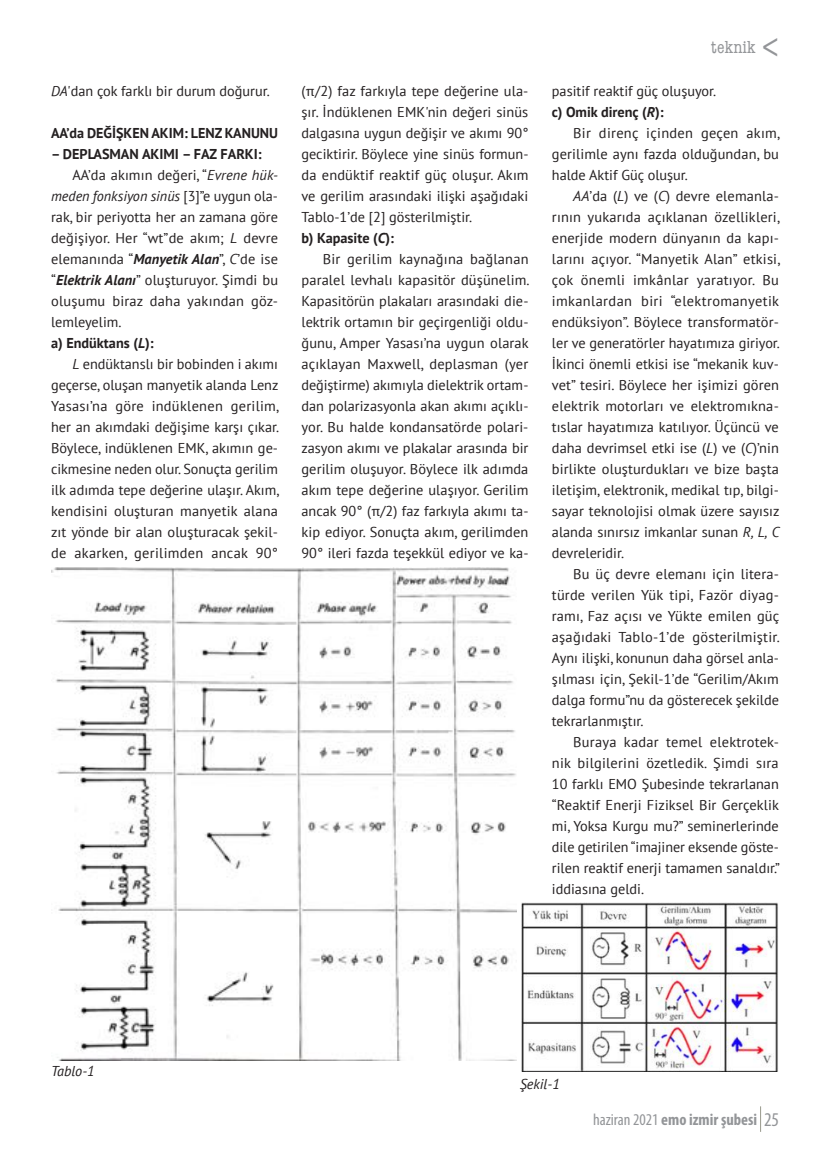
<style>
.page{position:relative;width:830px;height:1170px;background:#fff}
.page>*{position:absolute;margin:0;border:0;box-sizing:border-box;transform-origin:0 0}
.t1{font:condensed 18px "American Typewriter";letter-spacing:.01em;color:#939598}
.t2{font:700 condensed 16.5px "Myriad Pro";color:#939598}
.t3{font:14.25px/21px "PT Sans";color:#231f20;text-align:justify}
.t4{font:700 14.25px "PT Sans";color:#231f20}
.t5{font:14.25px "PT Sans";letter-spacing:.02em;color:#231f20}
.t6{font:italic 14.25px "PT Sans";color:#231f20}
.s1{font-style:italic}
.s2{font-style:normal}
.s3{font-weight:700;font-style:italic}
.s4{font-weight:700}
.s5{font-weight:400}
.s6{font-weight:400;font-size:19.5px}
</style>
<div class="page">
<img style="left:521px;top:902px;width:257px;height:169px">
<img style="left:51px;top:567px;width:465px;height:493px">
<p class="t3" style="left:51px;top:81px;width:220px"><span class="s1">DA</span>'dan çok farklı bir durum doğurur.</p>
<p class="t4" style="left:51px;top:125px;width:228px">AA’da DEĞİŞKEN AKIM: LENZ KANUNU</p>
<p class="t4" style="left:51px;top:146px;width:212px">– DEPLASMAN AKIMI – FAZ FARKI:</p>
<p class="t3" style="left:72px;top:165px;width:207px">AA’da akımın değeri, “<span class="s1">Evrene hük-</span></p>
<p class="t6" style="left:51px;top:188px;width:228px">meden fonksiyon sinüs <span class="s2">[3]”e uygun ola-</span></p>
<p class="t3" style="left:51px;top:207px;width:228px">rak, bir periyotta her an zamana göre</p>
<p class="t3" style="left:51px;top:228px;width:228px">değişiyor. Her “wt”de akım; <span class="s1">L</span> devre</p>
<p class="t3" style="left:51px;top:249px;width:228px">elemanında “<span class="s3">Manyetik Alan</span>”, <span class="s1">C</span>’de ise</p>
<p class="t3" style="left:51px;top:270px;width:228px">“<span class="s3">Elektrik Alanı</span>” oluşturuyor. Şimdi bu</p>
<p class="t3" style="left:51px;top:291px;width:228px">oluşumu biraz daha yakından göz-</p>
<p class="t3" style="left:51px;top:312px;width:72px">lemleyelim.</p>
<p class="t4" style="left:51px;top:335px;width:104px">a) Endüktans (<span class="s1">L</span>):</p>
<p class="t3" style="left:72px;top:354px;width:207px"><span class="s1">L</span> endüktanslı bir bobinden і akımı</p>
<p class="t3" style="left:51px;top:375px;width:229px">geçerse, oluşan manyetik alanda Lenz</p>
<p class="t5" style="left:51px;top:398px;width:229px">Yasası’na göre indüklenen gerilim,</p>
<p class="t3" style="left:51px;top:417px;width:229px">her an akımdaki değişime karşı çıkar.</p>
<p class="t3" style="left:51px;top:438px;width:228px">Böylece, indüklenen EMK, akımın ge-</p>
<p class="t3" style="left:51px;top:459px;width:228px">cikmesine neden olur. Sonuçta gerilim</p>
<p class="t3" style="left:51px;top:480px;width:229px">ilk adımda tepe değerine ulaşır. Akım,</p>
<p class="t3" style="left:51px;top:501px;width:228px">kendisini oluşturan manyetik alana</p>
<p class="t3" style="left:51px;top:522px;width:228px">zıt yönde bir alan oluşturacak şekil-</p>
<p class="t5" style="left:51px;top:545px;width:228px">de akarken, gerilimden ancak 90°</p>
<p class="t3" style="left:301px;top:81px;width:228px;text-align:left">(π/2) faz farkıyla tepe değerine ula&shy;şır. İndüklenen EMK'nin değeri sinüs dalgasına uygun değişir ve akımı 90° geciktirir. Böylece yine sinüs formun&shy;da endüktif reaktif güç oluşur. Akım ve gerilim arasındaki ilişki aşağıdaki Tablo-1’de [2] gösterilmiştir.<br><span class="s4">b) Kapasite (</span><span class="s3">C</span><span class="s4">):</span></p>
<p class="t3" style="left:301px;top:249px;width:229px;text-indent:21px">Bir gerilim kaynağına bağlanan paralel levhalı kapasitör düşünelim.<br>Kapasitörün plakaları arasındaki die&shy;lektrik ortamın bir geçirgenliği oldu&shy;ğunu, Amper Yasası’na uygun olarak açıklayan Maxwell, deplasman (yer değiştirme) akımıyla dielektrik ortam&shy;dan polarizasyonla akan akımı açıklı&shy;yor. Bu halde kondansatörde polari&shy;zasyon akımı ve plakalar arasında bir gerilim oluşuyor. Böylece ilk adımda akım tepe değerine ulaşıyor. Gerilim ancak 90° (π/2) faz farkıyla akımı ta&shy;kip ediyor. Sonuçta akım, gerilimden 90° ileri fazda teşekkül ediyor ve ka-</p>
<p class="t1" style="left:710px;top:37px;width:46px">teknik</p>
<p class="t3" style="left:551px;top:81px;width:166px">pasitif reaktif güç oluşuyor. <span class="s4">c) Omik direnç (</span><span class="s3">R</span><span class="s4">):</span></p>
<p class="t3" style="left:551px;top:123px;width:229px;text-indent:21px">Bir direnç içinden geçen akım, gerilimle aynı fazda olduğundan, bu halde Aktif Güç oluşur.</p>
<p class="t3" style="left:551px;top:186px;width:229px;text-indent:21px"><span class="s1">AA</span>’da (<span class="s1">L</span>) ve (<span class="s1">C</span>) devre elemanla&shy;rının yukarıda açıklanan özellikleri, enerjide modern dünyanın da kapı&shy;larını açıyor. “Manyetik Alan” etkisi, çok önemli imkânlar yaratıyor. Bu imkanlardan biri “elektromanyetik endüksiyon”. Böylece transformatör&shy;ler ve generatörler hayatımıza giriyor.<br>İkinci önemli etkisi ise “mekanik kuv&shy;vet” tesiri. Böylece her işimizi gören elektrik motorları ve elektromıkna&shy;tıslar hayatımıza katılıyor. Üçüncü ve daha devrimsel etki ise (<span class="s1">L</span>) ve (<span class="s1">C</span>)’nin birlikte oluşturdukları ve bize başta iletişim, elektronik, medikal tıp, bilgi&shy;sayar teknolojisi olmak üzere sayısız alanda sınırsız imkanlar sunan <span class="s1">R, L, C </span>devreleridir.</p>
<p class="t3" style="left:551px;top:564px;width:229px;text-indent:21px">Bu üç devre elemanı için litera&shy;türde verilen Yük tipi, Fazör diyag&shy;ramı, Faz açısı ve Yükte emilen güç aşağıdaki Tablo-1’de gösterilmiştir.<br>Aynı ilişki, konunun daha görsel anla&shy;şılması için, Şekil-1’de “Gerilim/Akım dalga formu”nu da gösterecek şekilde tekrarlanmıştır.</p>
<p class="t3" style="left:551px;top:732px;width:229px;text-indent:21px">Buraya kadar temel elektrotek&shy;nik bilgilerini özetledik. Şimdi sıra 10 farklı EMO Şubesinde tekrarlanan “Reaktif Enerji Fiziksel Bir Gerçeklik mi, Yoksa Kurgu mu?” seminerlerinde dile getirilen “imajiner eksende göste&shy;rilen reaktif enerji tamamen sanaldır.” iddiasına geldi.</p>
<p class="t6" style="left:51px;top:1063px;width:45px">Tablo-1</p>
<p class="t6" style="left:519px;top:1076px;width:42px">Şekil-1</p>
<p class="t2" style="left:592px;top:1109px;width:187px"><span class="s5">haziran 2021</span> emo izmir şubesi <span class="s6">25</span></p>
</div>
